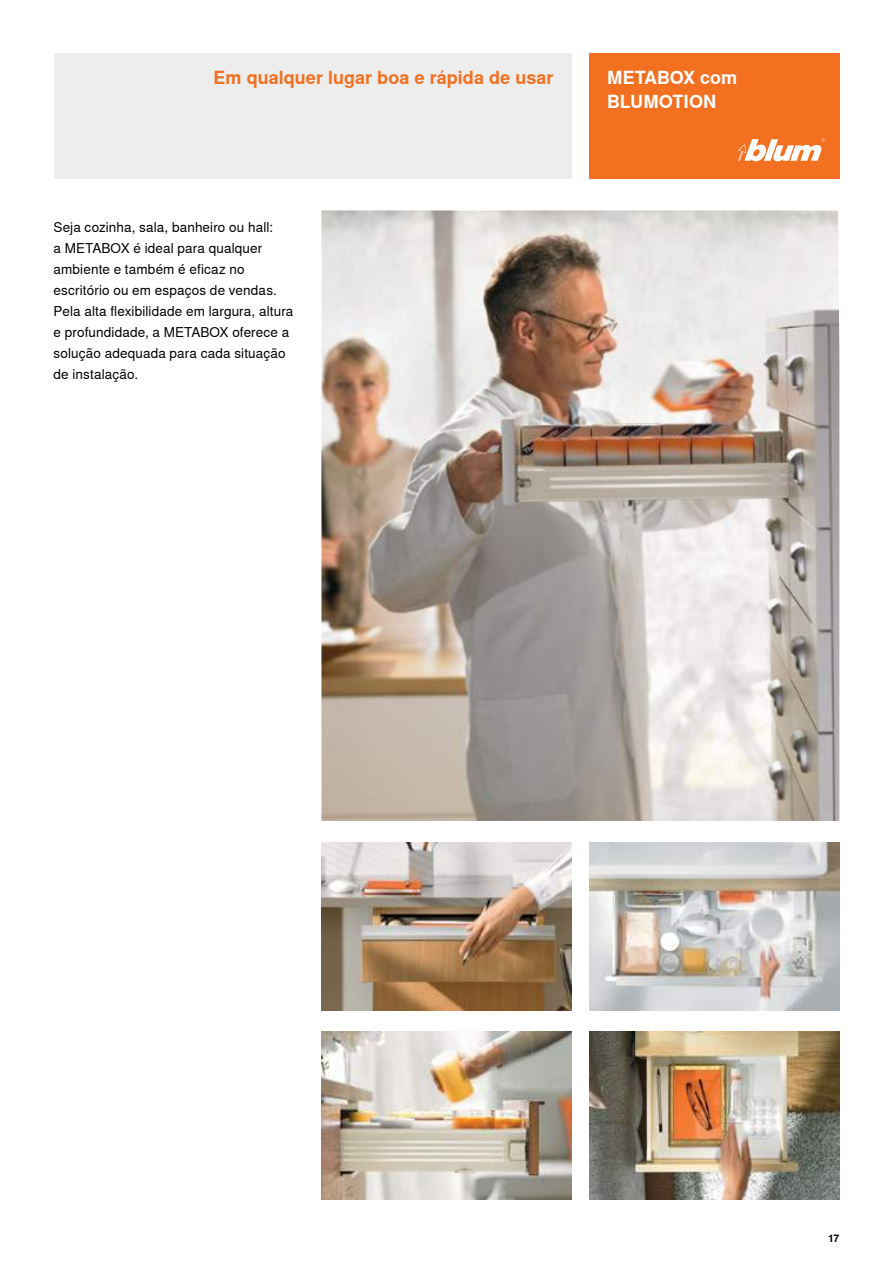
<style>
.page{position:relative;width:893px;height:1263px;background:#fff}
.page>*{position:absolute;margin:0;border:0;box-sizing:border-box;transform-origin:0 0}
.t1{font:700 18px "Nimbus Sans Global";color:#f37021}
.t2{font:700 18px/24px "Nimbus Sans Global";color:#fff}
.t3{font:13.5px/21px "Nimbus Sans Global";letter-spacing:.01em;color:#000}
.t4{font:700 10.5px "Nimbus Sans Global";color:#000}
</style>
<div class="page">
<img style="left:321px;top:210px;width:518px;height:611px">
<img style="left:589px;top:842px;width:250px;height:168px">
<img style="left:321px;top:842px;width:251px;height:168px">
<img style="left:322px;top:1031px;width:249px;height:169px">
<img style="left:589px;top:1031px;width:250px;height:169px">
<div style="left:589px;top:54px;width:250px;height:125px;background:#f37021"></div>
<div style="left:54px;top:54px;width:517px;height:125px;background:#ebebec"></div>
<svg style="left:738px;top:138px;width:87px;height:23px"></svg>
<h1 class="t1" style="left:214px;top:67px;width:341px">Em qualquer lugar boa e rápida de usar</h1>
<h1 class="t2" style="left:607px;top:66px;width:131px">METABOX com<br>BLUMOTION</h1>
<p class="t3" style="left:54px;top:216px;width:241px">Seja cozinha, sala, banheiro ou hall:<br>a METABOX é ideal para qualquer ambiente e também é eficaz no escritório ou em espaços de vendas.<br>Pela alta flexibilidade em largura, altura e profundidade, a METABOX oferece a solução adequada para cada situação de instalação.</p>
<p class="t4" style="left:828px;top:1232px;width:13px">17</p>
</div>
